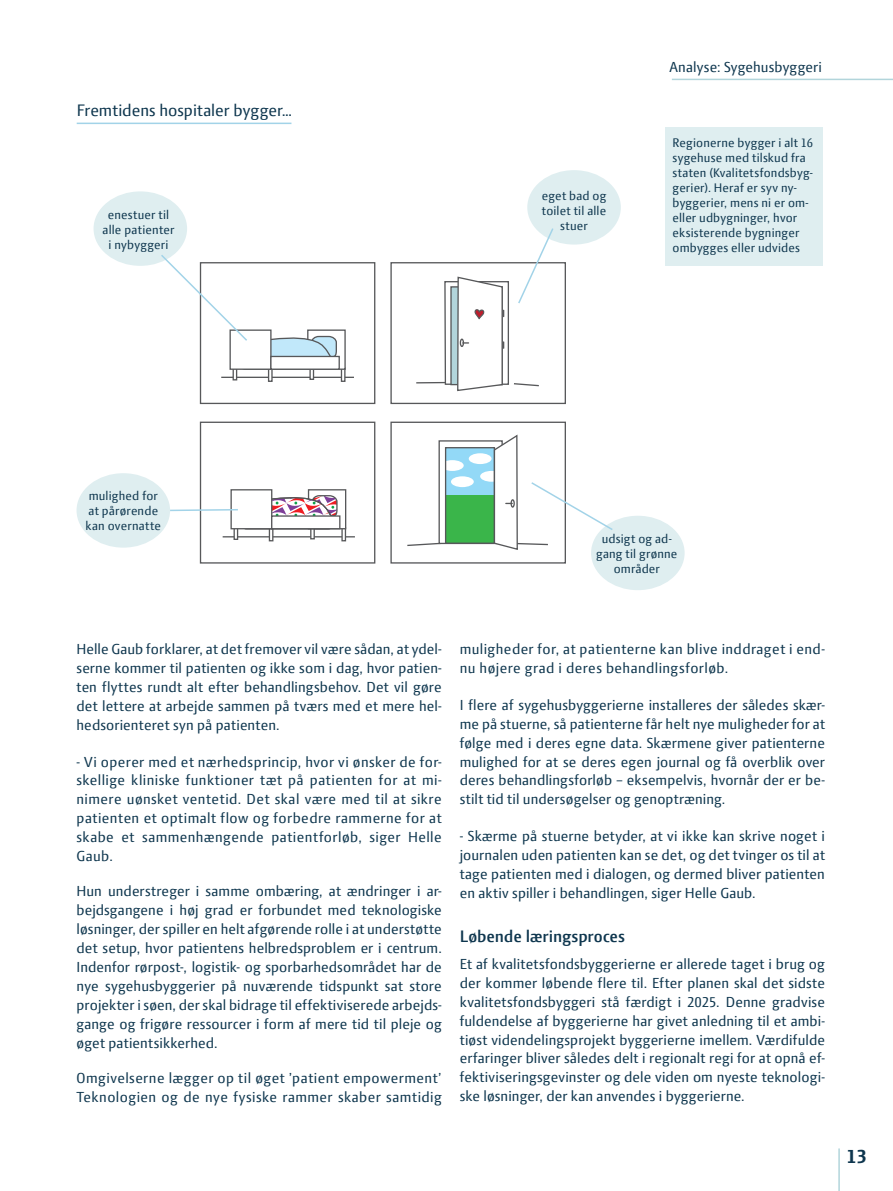
<style>
.page{position:relative;width:893px;height:1191px;background:#fff}
.page>*{position:absolute;margin:0;border:0;box-sizing:border-box;transform-origin:0 0}
.Rubrik_60_demi{font:700 21px "Press Sans";color:#0e364e}
.MR{font:18px "Press Sans";color:#0e364e}
.MR-2{font:600 18px "Press Sans";letter-spacing:-.01em;color:#0e364e}
.brød_10_5{font:15.75px/18.9px "Press Sans";letter-spacing:.02em;color:#0e364e;text-align:justify}
.MR-3{font:13.5px/15px "Press Sans";letter-spacing:.01em;color:#0e364e;text-align:center}
</style>
<div class="page">
<hr style="left:672px;top:79px;width:221px;height:1px;background:#b2d5db">
<hr style="left:838px;top:1148px;width:2px;height:43px;background:#b2d5db">
<div style="left:665px;top:128px;width:158px;height:138px;background:#dfeef0"></div>
<div style="left:200px;top:421px;width:175px;height:142px;background:#fff;border:1px solid #57585a"></div>
<div style="left:390px;top:421px;width:176px;height:142px;background:#fff;border:1px solid #57585a"></div>
<svg style="left:407px;top:542px;width:44px;height:4px"></svg>
<div style="left:438px;top:440px;width:65px;height:104px;background:#fff;border:1px solid #57585a"></div>
<div style="left:446px;top:448px;width:48px;height:49px;background:#93d9f7"></div>
<div style="left:480px;top:471px;width:23px;height:11px;background:#fff;border-radius:50%"></div>
<div style="left:441px;top:460px;width:23px;height:11px;background:#fff;border-radius:50%"></div>
<div style="left:451px;top:476px;width:23px;height:11px;background:#fff;border-radius:50%"></div>
<div style="left:469px;top:453px;width:22px;height:11px;background:#fff;border-radius:50%"></div>
<div style="left:446px;top:494px;width:48px;height:48px;background:#3ab54a"></div>
<div style="left:445px;top:447px;width:50px;height:97px;border:1px solid #57585a"></div>
<div style="left:200px;top:262px;width:175px;height:142px;background:#fff;border:1px solid #57585a"></div>
<hr style="left:221px;top:377px;width:133px;height:1px;background:#57585a">
<svg style="left:341px;top:370px;width:5px;height:12px"></svg>
<svg style="left:268px;top:370px;width:5px;height:12px"></svg>
<svg style="left:233px;top:370px;width:4px;height:10px"></svg>
<div style="left:307px;top:329px;width:39px;height:41px;background:#fff;border:1px solid #57585a"></div>
<svg style="left:309px;top:370px;width:5px;height:10px"></svg>
<svg style="left:338px;top:356px;width:2px;height:14px"></svg>
<div style="left:94px;top:191px;width:93px;height:75px;background:#dfeef0;border-radius:50%"></div>
<div style="left:390px;top:262px;width:176px;height:142px;background:#fff;border:1px solid #57585a"></div>
<svg style="left:514px;top:383px;width:25px;height:4px"></svg>
<hr style="left:416px;top:382px;width:33px;height:1px;background:#57585a">
<div style="left:445px;top:282px;width:63px;height:102px;background:#fff"></div>
<div style="left:444px;top:281px;width:65px;height:104px;border:1px solid #57585a"></div>
<div style="left:450px;top:286px;width:53px;height:99px;background:#b2d5db;border:1px solid #57585a"></div>
<svg style="left:456px;top:276px;width:48px;height:116px;background:#ececed"></svg>
<div style="left:527px;top:170px;width:94px;height:74px;background:#dfeef0;border-radius:50%"></div>
<div style="left:591px;top:516px;width:94px;height:74px;background:#dfeef0;border-radius:50%"></div>
<svg style="left:517px;top:228px;width:38px;height:76px"></svg>
<svg style="left:493px;top:433px;width:120px;height:118px"></svg>
<hr style="left:77px;top:123px;width:214px;height:1px;background:#a2d3e8">
<div style="left:77px;top:473px;width:93px;height:74px;background:#dfeef0;border-radius:50%"></div>
<hr style="left:223px;top:536px;width:132px;height:1px;background:#57585a">
<svg style="left:341px;top:529px;width:5px;height:12px"></svg>
<svg style="left:269px;top:530px;width:4px;height:11px"></svg>
<svg style="left:234px;top:530px;width:4px;height:10px"></svg>
<div style="left:308px;top:489px;width:38px;height:40px;background:#fff;border:1px solid #57585a"></div>
<svg style="left:310px;top:530px;width:5px;height:9px"></svg>
<div style="left:230px;top:489px;width:42px;height:40px;background:#fff;border:1px solid #57585a"></div>
<svg style="left:338px;top:515px;width:2px;height:14px"></svg>
<svg style="left:169px;top:493px;width:169px;height:37px"></svg>
<svg style="left:159px;top:255px;width:179px;height:115px"></svg>
<p class="MR" style="left:77px;top:101px;width:217px">Fremtidens hospitaler bygger…</p>
<p class="MR-3" style="left:103px;top:209px;width:73px">enestuer til alle patienter i nybyggeri</p>
<p class="MR-3" style="left:542px;top:189px;width:66px">eget bad og toilet til alle stuer</p>
<p class="brød_10_5" style="left:669px;top:60px;width:154px">Analyse: Sygehusbyggeri</p>
<p class="MR-3" style="left:672px;top:137px;width:142px;text-align:left">Regionerne bygger i alt 16 sygehuse med tilskud fra staten (Kvalitetsfondsbyg&shy;gerier). Heraf er syv ny&shy;byggerier, mens ni er om&shy;eller udbygninger, hvor eksisterende bygninger ombygges eller udvides</p>
<p class="MR-3" style="left:86px;top:489px;width:77px;text-align:left">mulighed for at pårørende kan overnatte</p>
<p class="MR-3" style="left:596px;top:532px;width:83px">udsigt og ad&shy;gang til grønne områder</p>
<p class="brød_10_5" style="left:77px;top:641px;width:367px">Helle Gaub forklarer, at det fremover vil være sådan, at ydel&shy;serne kommer til patienten og ikke som i dag, hvor patien&shy;ten flyttes rundt alt efter behandlingsbehov. Det vil gøre det lettere at arbejde sammen på tværs med et mere hel&shy;hedsorienteret syn på patienten.</p>
<p class="brød_10_5" style="left:77px;top:753px;width:367px">- Vi operer med et nærhedsprincip, hvor vi ønsker de for&shy;skellige kliniske funktioner tæt på patienten for at mi&shy;nimere uønsket ventetid. Det skal være med til at sikre patienten et optimalt flow og forbedre rammerne for at skabe et sammenhængende patientforløb, siger Helle Gaub.</p>
<p class="brød_10_5" style="left:77px;top:883px;width:367px">Hun understreger i samme ombæring, at ændringer i ar&shy;bejdsgangene i høj grad er forbundet med teknologiske løsninger, der spiller en helt afgørende rolle i at understøtte det setup, hvor patientens helbredsproblem er i centrum.<br>Indenfor rørpost-, logistik- og sporbarhedsområdet har de nye sygehusbyggerier på nuværende tidspunkt sat store projekter i søen, der skal bidrage til effektiviserede arbejds&shy;gange og frigøre ressourcer i form af mere tid til pleje og øget patientsikkerhed.</p>
<p class="brød_10_5" style="left:77px;top:1070px;width:367px">Omgivelserne lægger op til øget ’patient empowerment’<br>Teknologien og de nye fysiske rammer skaber samtidig</p>
<p class="brød_10_5" style="left:460px;top:641px;width:367px">muligheder for, at patienterne kan blive inddraget i end&shy;nu højere grad i deres behandlingsforløb.</p>
<p class="brød_10_5" style="left:460px;top:697px;width:367px">I flere af sygehusbyggerierne installeres der således skær&shy;me på stuerne, så patienterne får helt nye muligheder for at følge med i deres egne data. Skærmene giver patienterne mulighed for at se deres egen journal og få overblik over deres behandlingsforløb – eksempelvis, hvornår der er be&shy;stilt tid til undersøgelser og genoptræning.</p>
<p class="brød_10_5" style="left:460px;top:828px;width:367px">- Skærme på stuerne betyder, at vi ikke kan skrive noget i journalen uden patienten kan se det, og det tvinger os til at tage patienten med i dialogen, og dermed bliver patienten en aktiv spiller i behandlingen, siger Helle Gaub.</p>
<p class="MR-2" style="left:460px;top:927px;width:167px">Løbende læringsproces</p>
<p class="brød_10_5" style="left:460px;top:956px;width:367px">Et af kvalitetsfondsbyggerierne er allerede taget i brug og der kommer løbende flere til. Efter planen skal det sidste kvalitetsfondsbyggeri stå færdigt i 2025. Denne gradvise fuldendelse af byggerierne har givet anledning til et ambi&shy;tiøst videndelingsprojekt byggerierne imellem. Værdifulde erfaringer bliver således delt i regionalt regi for at opnå ef&shy;fektiviseringsgevinster og dele viden om nyeste teknologi&shy;ske løsninger, der kan anvendes i byggerierne.</p>
<p class="Rubrik_60_demi" style="left:847px;top:1145px;width:21px">13</p>
</div>
